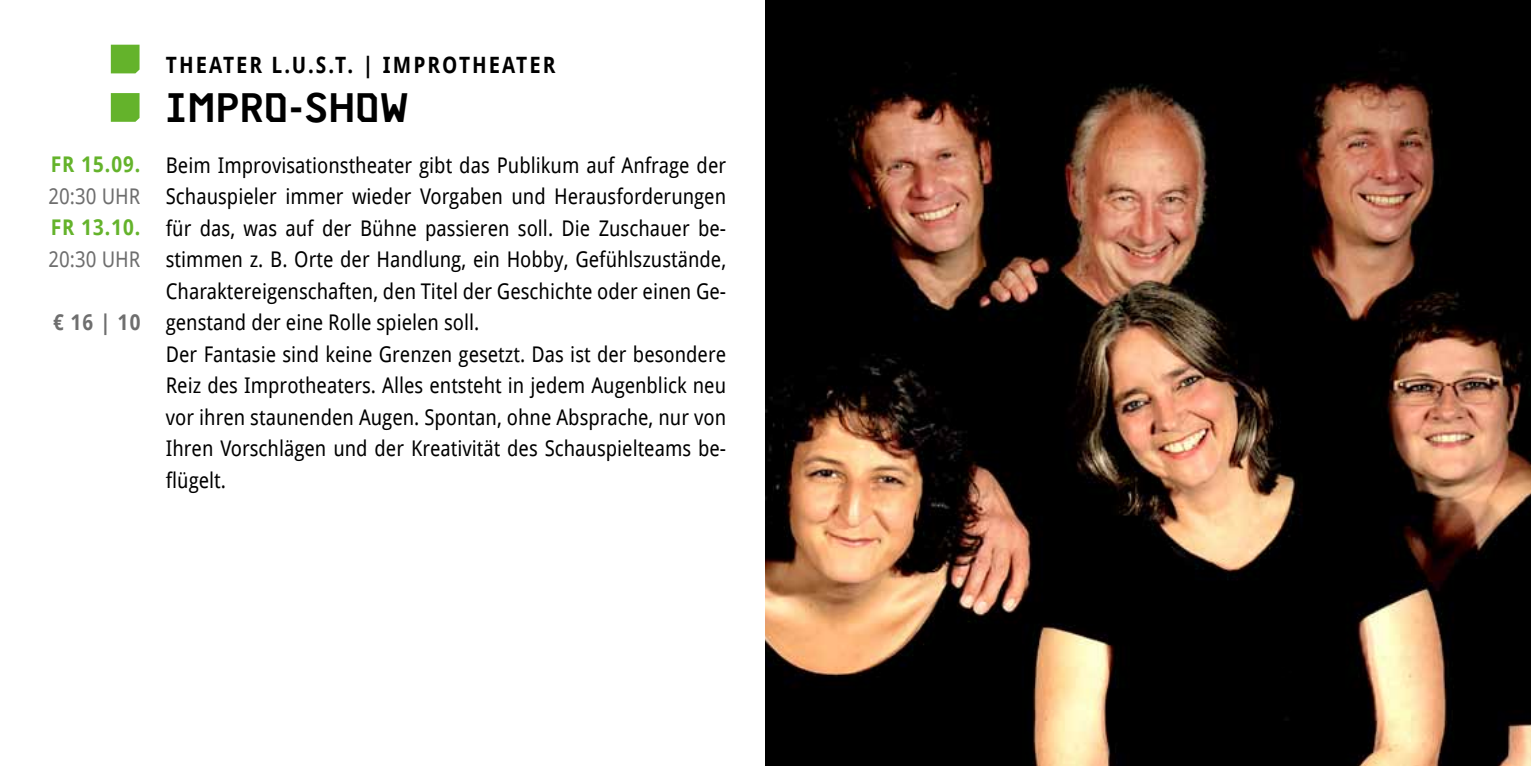
<style>
.page{position:relative;width:1531px;height:766px;background:#fff}
.page>*{position:absolute;margin:0;border:0;box-sizing:border-box;transform-origin:0 0}
.t1{font:700 40.5px "Ernesto";letter-spacing:.05em;color:#000}
.t2{font:700 22.5px "Droid Sans";letter-spacing:.1em;color:#000;scale:.9 1}
.t3{font:21.6px/31.5px "Droid Sans";color:#000;scale:.9 1}
.t4{font:700 21.6px "Droid Sans";letter-spacing:.05em;color:#64b32b;scale:.9 1}
.t5{font:21.6px "Droid Sans";color:#6e6e6e;scale:.9 1}
.t6{font:700 21.6px "Droid Sans";color:#6e6e6e;scale:.9 1}
</style>
<div class="page">
<svg style="left:111px;top:45px;width:29px;height:28px"></svg>
<svg style="left:111px;top:93px;width:29px;height:29px"></svg>
<img style="left:765px;top:0;width:766px;height:765px">
<p class="t4" style="left:51px;top:149px;width:101px">FR 15.09.</p>
<p class="t5" style="left:49px;top:181px;width:103px">20:30 UHR</p>
<p class="t4" style="left:51px;top:212px;width:101px">FR 13.10.</p>
<p class="t5" style="left:49px;top:244px;width:103px">20:30 UHR</p>
<p class="t6" style="left:53px;top:307px;width:98px">€ 16 | 10</p>
<p class="t2" style="left:166px;top:49px;width:434px">THEATER L.U.S.T. | IM PROTHEATER</p>
<h1 class="t1" style="left:166px;top:85px;width:243px">IMPRO-SHOW</h1>
<p class="t3" style="left:166px;top:148px;width:624px">Beim Improvisationstheater gibt das Publikum auf Anfrage der Schauspieler immer wieder Vorgaben und Herausforderungen für das, was auf der Bühne passieren soll. Die Zuschauer be&shy;stimmen z. B. Orte der Handlung, ein Hobby, Gefühlszustände, Charaktereigenschaften, den Titel der Geschichte oder einen Ge&shy;genstand der eine Rolle spielen soll.<br>Der Fantasie sind keine Grenzen gesetzt. Das ist der besondere Reiz des Improtheaters. Alles entsteht in jedem Augenblick neu vor ihren staunenden Augen. Spontan, ohne Absprache, nur von Ihren Vorschlägen und der Kreativität des Schauspielteams be&shy;flügelt.</p>
</div>
